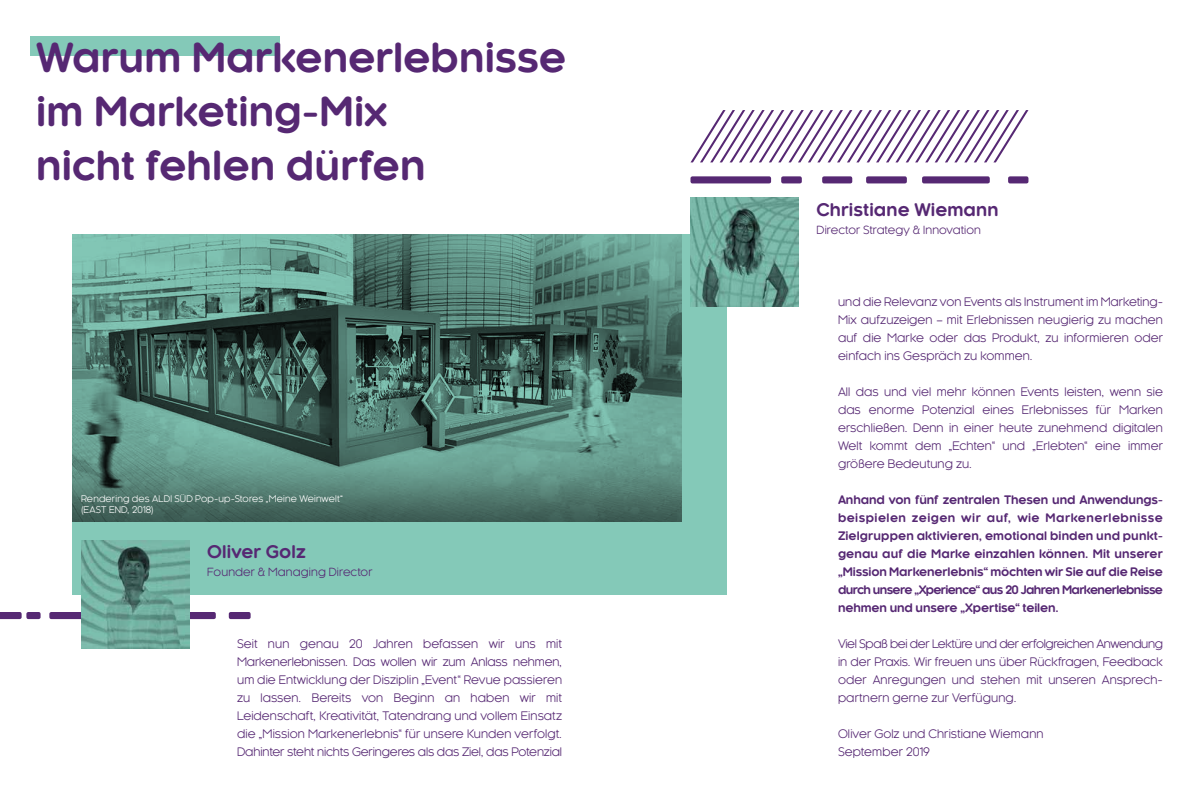
<style>
.page{position:relative;width:1200px;height:800px;background:#fff}
.page>*{position:absolute;margin:0;border:0;box-sizing:border-box;transform-origin:0 0}
.t1{font:700 39px/54px "Kaleko 105 Round";letter-spacing:-.005em;color:#562873}
.t2{font:700 17px "Kaleko 105 Round";letter-spacing:.005em;color:#562873}
.t3{font:11.5px/18px "Kaleko 105 Round";letter-spacing:.005em;color:#562873;text-align:justify}
.t4{font:700 11.5px/18px "Kaleko 105 Round";letter-spacing:-.025em;color:#562873;text-align:justify}
.t5{font:11px "Kaleko 105 Round";letter-spacing:.01em;color:#562873}
.t6{font:9px/10.8px "Kaleko 105 Round";letter-spacing:.015em;color:#fff}
.s1{font-family:"Calibri"}
</style>
<div class="page">
<div style="left:49px;top:612px;width:63px;height:7px;background:#562873;border-radius:2px"></div>
<div style="left:175px;top:612px;width:41px;height:7px;background:#562873;border-radius:2px"></div>
<div style="left:229px;top:612px;width:22px;height:7px;background:#562873;border-radius:2px"></div>
<svg style="left:0;top:612px;width:22px;height:7px"></svg>
<div style="left:26px;top:612px;width:15px;height:7px;background:#562873;border-radius:2px"></div>
<div style="left:690px;top:176px;width:81px;height:7px;background:#562873;border-radius:2px"></div>
<div style="left:866px;top:176px;width:41px;height:7px;background:#562873;border-radius:2px"></div>
<div style="left:922px;top:176px;width:68px;height:7px;background:#562873;border-radius:2px"></div>
<div style="left:1008px;top:176px;width:20px;height:7px;background:#562873;border-radius:2px"></div>
<div style="left:781px;top:176px;width:21px;height:7px;background:#562873;border-radius:2px"></div>
<div style="left:822px;top:176px;width:30px;height:7px;background:#562873;border-radius:2px"></div>
<svg style="left:691px;top:110px;width:337px;height:52px"></svg>
<div style="left:30px;top:36px;width:250px;height:20px;background:#84c9b8"></div>
<svg style="left:72px;top:234px;width:655px;height:360px;background:#5d8d81"></svg>
<img style="left:690px;top:198px;width:109px;height:108px">
<img style="left:81px;top:540px;width:108px;height:108px">
<h1 class="t1" style="left:36px;top:31px;width:532px">Warum Markenerlebnisse im Marketing-Mix<br>nicht fehlen dürfen</h1>
<p class="t6" style="left:81px;top:494px;width:263px">Rendering des ALDI SÜD Pop-up-Stores „Meine Weinwelt“ (EAST END, 2018)</p>
<h2 class="t2" style="left:207px;top:542px;width:100px">Oliver Golz</h2>
<p class="t5" style="left:207px;top:566px;width:167px">Founder &amp; Managing Director</p>
<p class="t3" style="left:237px;top:635px;width:327px">Seit nun genau 20 Jahren befassen wir uns mit Markenerlebnissen. Das wollen wir zum Anlass nehmen, um die Entwicklung der Disziplin „Event“ Revue passieren zu lassen. Bereits von Beginn an haben wir mit Leidenschaft, Kreativität, Tatendrang und vollem Einsatz die „Mission Markenerlebnis“ für unsere Kunden verfolgt.<br>Dahinter steht nichts Geringeres als das Ziel, das Potenzial</p>
<h2 class="t2" style="left:817px;top:200px;width:184px">Christiane Wiemann</h2>
<p class="t5" style="left:817px;top:224px;width:166px">Director Strategy &amp; Innovation</p>
<p class="t3" style="left:838px;top:293px;width:327px">und die Relevanz von Events als Instrument im Marketing-Mix aufzuzeigen <span class="s1">‒</span> mit Erlebnissen neugierig zu machen auf die Marke oder das Produkt, zu informieren oder einfach ins Gespräch zu kommen.</p>
<p class="t3" style="left:838px;top:383px;width:327px">All das und viel mehr können Events leisten, wenn sie das enorme Potenzial eines Erlebnisses für Marken erschließen. Denn in einer heute zunehmend digitalen Welt kommt dem „Echten“ und „Erlebten“ eine immer größere Bedeutung zu.</p>
<p class="t4" style="left:838px;top:491px;width:327px">Anhand von fünf zentralen Thesen und Anwendungs&shy;beispielen zeigen wir auf, wie Markenerlebnisse Zielgruppen aktivieren, emotional binden und punkt&shy;genau auf die Marke einzahlen können. Mit unserer „Mission Markenerlebnis“ möchten wir Sie auf die Reise durch unsere „Xperience“ aus 20 Jahren Markenerlebnisse nehmen und unsere „Xpertise“ teilen.</p>
<p class="t3" style="left:838px;top:635px;width:326px">Viel Spaß bei der Lektüre und der erfolgreichen Anwendung in der Praxis. Wir freuen uns über Rückfragen, Feedback oder Anregungen und stehen mit unseren Ansprech&shy;partnern gerne zur Verfügung.</p>
<p class="t3" style="left:838px;top:725px;width:207px">Oliver Golz und Christiane Wiemann<br>September 2019</p>
</div>
